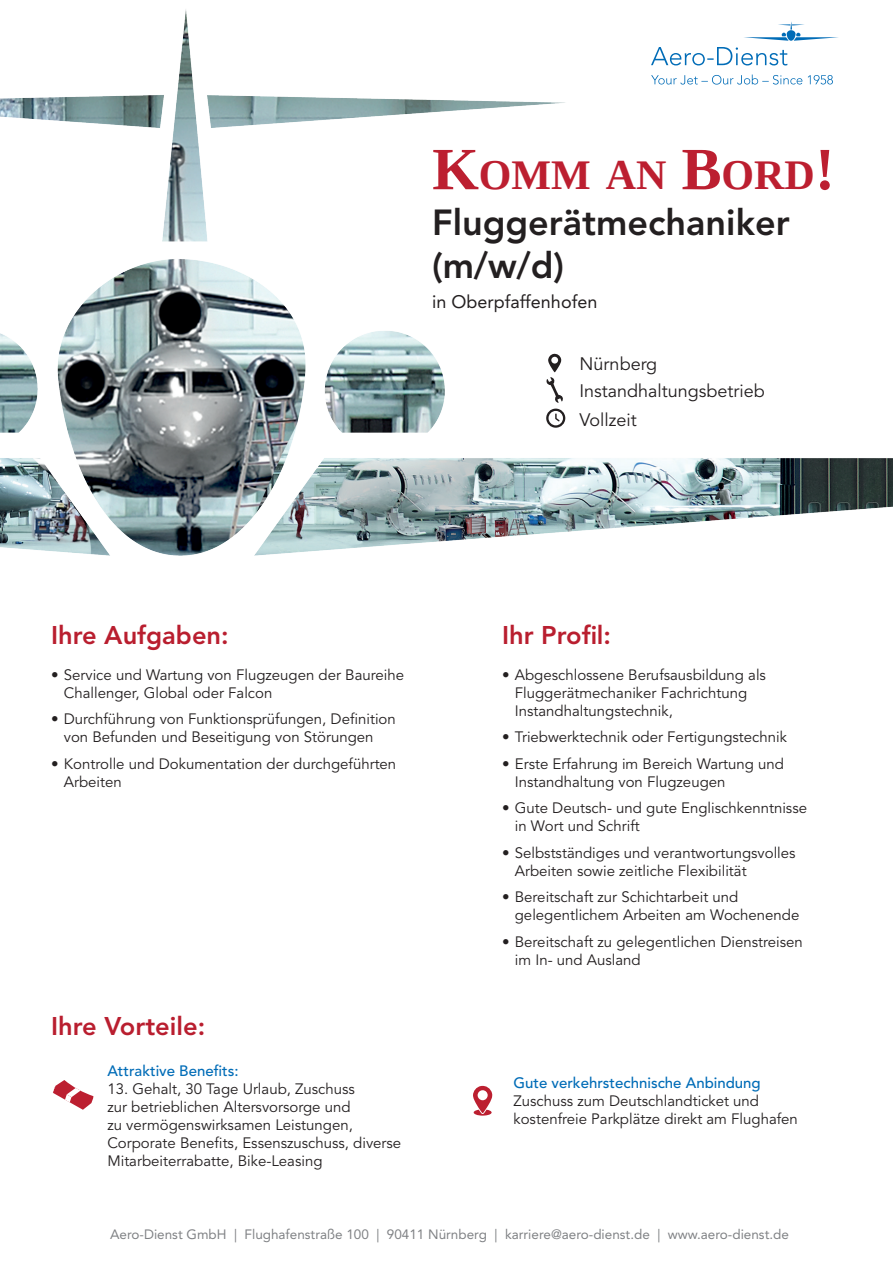
<style>
.page{position:relative;width:893px;height:1263px;background:#fff}
.page>*{position:absolute;margin:0;border:0;box-sizing:border-box;transform-origin:0 0}
.t1{font:700 42px "Tinos";color:#bc1f30}
.t2{font:800 36px/43.2px "Avenir LT Std";color:#231f20}
.t3{font:800 25.5px "Avenir LT Std";color:#b91e2f}
.t4{font:18px/27px "Avenir LT Std";color:#231f20}
.t5{font:18px "Avenir LT Std";color:#231f20}
.t6{font:15px/18px "Avenir LT Std";color:#231f20}
.t7{font:500 15px "Avenir LT Std";color:#006cb7}
.t8{font:13.5px "Avenir LT Std";color:#808285}
.s1{font-size:60px}
</style>
<div class="page">
<img style="left:0;top:9px;width:893px;height:547px">
<svg style="left:651px;top:21px;width:188px;height:64px"></svg>
<svg style="left:546px;top:353px;width:17px;height:50px"></svg>
<svg style="left:546px;top:409px;width:19px;height:19px"></svg>
<svg style="left:53px;top:1080px;width:41px;height:30px"></svg>
<svg style="left:473px;top:1085px;width:19px;height:31px"></svg>
<h1 class="t1" style="left:432px;top:147px;width:404px"><span class="s1">K</span>OMM AN <span class="s1">B</span>ORD<span class="s1">!</span></h1>
<h2 class="t2" style="left:432px;top:201px;width:359px">Fluggerätmechaniker (m/w/d)</h2>
<p class="t5" style="left:432px;top:292px;width:167px">in Oberpfaffenhofen</p>
<p class="t4" style="left:579px;top:351px;width:187px">Nürnberg<br>Instandhaltungsbetrieb</p>
<p class="t4" style="left:579px;top:406px;width:59px">Vollzeit</p>
<h3 class="t3" style="left:51px;top:620px;width:179px">Ihre Aufgaben:</h3>
<h3 class="t3" style="left:502px;top:620px;width:110px">Ihr Profil:</h3>
<p class="t6" style="left:64px;top:666px;width:342px;text-indent:-13px">• Service und Wartung von Flugzeugen der Baureihe<br>Challenger, Global oder Falcon</p>
<p class="t6" style="left:64px;top:711px;width:333px;text-indent:-13px">• Durchführung von Funktionsprüfungen, Definition von Befunden und Beseitigung von Störungen</p>
<p class="t6" style="left:64px;top:755px;width:334px;text-indent:-13px">• Kontrolle und Dokumentation der durchgeführten<br>Arbeiten</p>
<p class="t6" style="left:515px;top:666px;width:253px;text-indent:-13px">• Abgeschlossene Berufsausbildung als<br>Fluggerätmechaniker Fachrichtung<br>Instandhaltungstechnik,</p>
<p class="t6" style="left:502px;top:729px;width:286px">• Triebwerktechnik oder Fertigungstechnik</p>
<p class="t6" style="left:515px;top:755px;width:271px;text-indent:-13px">• Erste Erfahrung im Bereich Wartung und<br>Instandhaltung von Flugzeugen</p>
<p class="t6" style="left:515px;top:800px;width:294px;text-indent:-13px">• Gute Deutsch- und gute Englischkenntnisse in Wort und Schrift</p>
<p class="t6" style="left:515px;top:844px;width:282px;text-indent:-13px">• Selbstständiges und verantwortungsvolles<br>Arbeiten sowie zeitliche Flexibilität</p>
<p class="t6" style="left:515px;top:889px;width:286px;text-indent:-13px">• Bereitschaft zur Schichtarbeit und gelegentlichem Arbeiten am Wochenende</p>
<p class="t6" style="left:515px;top:933px;width:290px;text-indent:-13px">• Bereitschaft zu gelegentlichen Dienstreisen im In- und Ausland</p>
<h3 class="t3" style="left:51px;top:1010px;width:156px">Ihre Vorteile:</h3>
<p class="t7" style="left:107px;top:1062px;width:133px">Attraktive Benefits:</p>
<p class="t6" style="left:107px;top:1080px;width:295px">13. Gehalt, 30 Tage Urlaub, Zuschuss<br>zur betrieblichen Altersvorsorge und<br>zu vermögenswirksamen Leistungen, Corporate Benefits, Essenszuschuss, diverse Mitarbeiterrabatte, Bike-Leasing</p>
<p class="t7" style="left:513px;top:1074px;width:249px">Gute verkehrstechnische Anbindung</p>
<p class="t6" style="left:513px;top:1093px;width:286px">Zuschuss zum Deutschlandticket und kostenfreie Parkplätze direkt am Flughafen</p>
<p class="t8" style="left:110px;top:1226px;width:680px">Aero-Dienst GmbH | Flughafenstraße 100 | 90411 Nürnberg | karriere@aero-dienst.de | www.aero-dienst.de</p>
</div>
